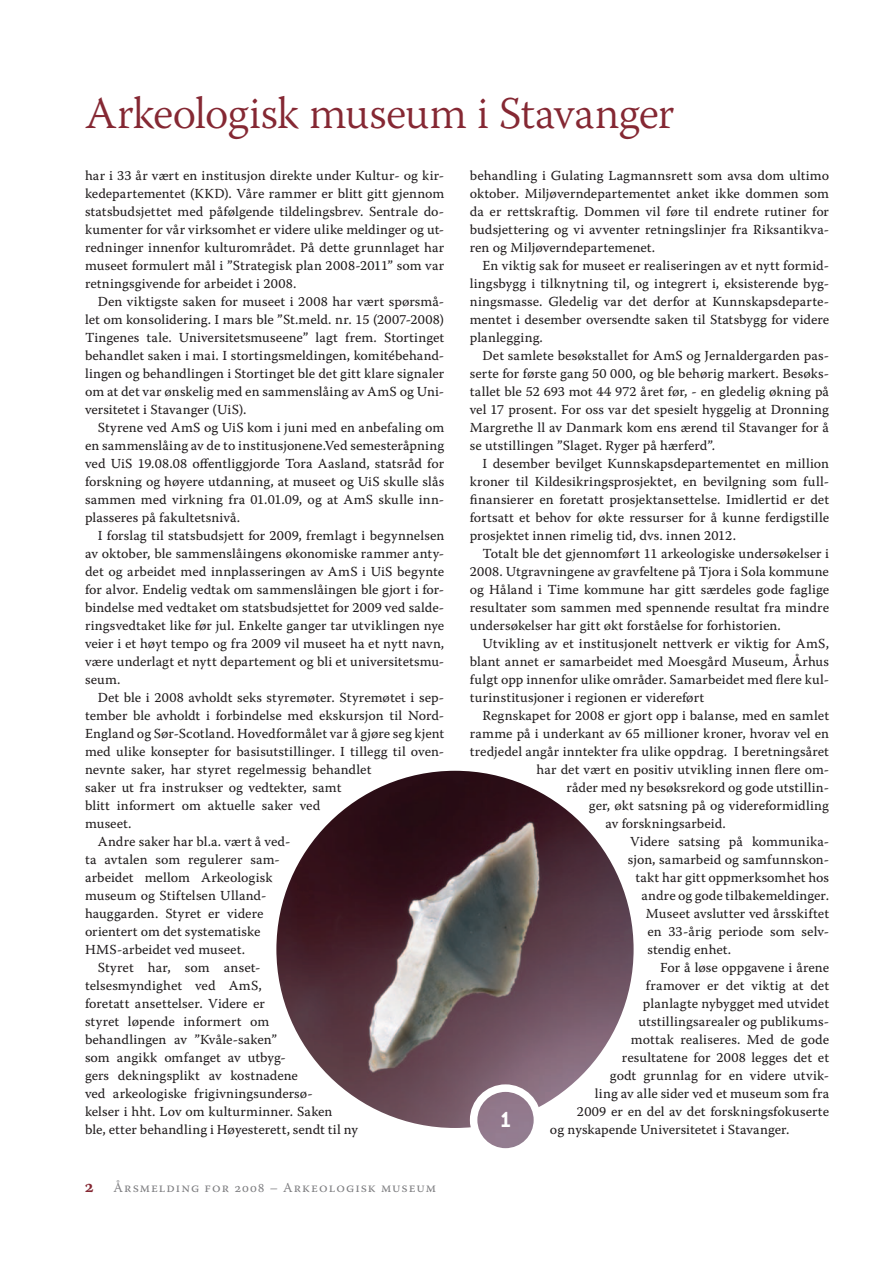
<style>
.page{position:relative;width:893px;height:1263px;background:#fff}
.page>*{position:absolute;margin:0;border:0;box-sizing:border-box;transform-origin:0 0}
.t1{font:300 45px "Warnock Pro";letter-spacing:-.015em;color:#852833}
.t2{font:700 24px "Conduit ITC";color:#fff}
.t3{font:13.8px/18px "Warnock Pro Capt";letter-spacing:.005em;color:#231f20;text-align:justify}
.t4{font:13.5px "Warnock Pro";letter-spacing:.075em;color:#808083}
.s1{font-weight:600;font-size:18px;color:#852833}
</style>
<div class="page">
<img style="left:276px;top:771px;width:358px;height:357px;border-radius:179px">
<img style="left:474px;top:1088px;width:63px;height:64px;border-radius:32px">
<div style="left:470px;top:1084px;width:71px;height:72px;border:8px solid #fff;border-radius:50%"></div>
<h1 class="t1" style="left:85px;top:86px;width:591px">Arkeologisk museum i Stavanger</h1>
<p class="t3" style="left:85px;top:166px;width:361px">har i 33 år vært en institusjon direkte under Kultur- og kir&shy;kedepartementet (KKD). Våre rammer er blitt gitt gjennom statsbudsjettet med påfølgende tildelingsbrev. Sentrale do&shy;kumenter for vår virksomhet er videre ulike meldinger og ut&shy;redninger innenfor kulturområdet. På dette grunnlaget har museet formulert mål i ”Strategisk plan 2008-2011” som var retningsgivende for arbeidet i 2008.</p>
<p class="t3" style="left:85px;top:292px;width:361px;text-indent:13px">Den viktigste saken for museet i 2008 har vært spørsmå&shy;let om konsolidering. I mars ble ”St.meld. nr. 15 (2007-2008)<br>Tingenes tale. Universitetsmuseene” lagt frem. Stortinget behandlet saken i mai. I stortingsmeldingen, komitébehand&shy;lingen og behandlingen i Stortinget ble det gitt klare signaler om at det var ønskelig med en sammenslåing av AmS og Uni&shy;versitetet i Stavanger (UiS).</p>
<p class="t3" style="left:85px;top:418px;width:361px;text-indent:13px">Styrene ved AmS og UiS kom i juni med en anbefaling om en sammenslåing av de to institusjonene.Ved semesteråpning ved UiS 19.08.08 offentliggjorde Tora Aasland, statsråd for forskning og høyere utdanning, at museet og UiS skulle slås sammen med virkning fra 01.01.09, og at AmS skulle inn&shy;plasseres på fakultetsnivå.</p>
<p class="t3" style="left:85px;top:526px;width:361px;text-indent:13px">I forslag til statsbudsjett for 2009, fremlagt i begynnelsen av oktober, ble sammenslåingens økonomiske rammer anty&shy;det og arbeidet med innplasseringen av AmS i UiS begynte for alvor. Endelig vedtak om sammenslåingen ble gjort i for&shy;bindelse med vedtaket om statsbudsjettet for 2009 ved salde&shy;ringsvedtaket like før jul. Enkelte ganger tar utviklingen nye veier i et høyt tempo og fra 2009 vil museet ha et nytt navn, være underlagt et nytt departement og bli et universitetsmu&shy;seum.</p>
<p class="t3" style="left:98px;top:688px;width:348px">Det ble i 2008 avholdt seks styremøter. Styremøtet i sep-</p>
<p class="t3" style="left:85px;top:706px;width:361px">tember ble avholdt i forbindelse med ekskursjon til Nord-</p>
<p class="t3" style="left:85px;top:724px;width:361px">England og Sør-Scotland. Hovedformålet var å gjøre seg kjent</p>
<p class="t3" style="left:85px;top:742px;width:361px">med ulike konsepter for basisutstillinger. I tillegg til oven-</p>
<p class="t3" style="left:85px;top:760px;width:288px">nevnte saker, har styret regelmessig behandlet</p>
<p class="t3" style="left:85px;top:778px;width:258px">saker ut fra instrukser og vedtekter, samt</p>
<p class="t3" style="left:85px;top:796px;width:237px">blitt informert om aktuelle saker ved</p>
<p class="t3" style="left:85px;top:814px;width:48px">museet.</p>
<p class="t3" style="left:98px;top:832px;width:194px">Andre saker har bl.a. vært å ved-</p>
<p class="t3" style="left:85px;top:850px;width:196px">ta avtalen som regulerer sam-</p>
<p class="t3" style="left:85px;top:868px;width:189px">arbeidet mellom Arkeologisk</p>
<p class="t3" style="left:85px;top:886px;width:183px">museum og Stiftelsen Ulland-</p>
<p class="t3" style="left:85px;top:904px;width:180px">hauggarden. Styret er videre</p>
<p class="t3" style="left:85px;top:922px;width:177px">orientert om det systematiske</p>
<p class="t3" style="left:85px;top:940px;width:162px">HMS-arbeidet ved museet.</p>
<p class="t3" style="left:98px;top:958px;width:164px">Styret har, som anset-</p>
<p class="t3" style="left:85px;top:976px;width:178px">telsesmyndighet ved AmS,</p>
<p class="t3" style="left:85px;top:994px;width:181px">foretatt ansettelser. Videre er</p>
<p class="t3" style="left:85px;top:1012px;width:186px">styret løpende informert om</p>
<p class="t3" style="left:85px;top:1030px;width:193px">behandlingen av ”Kvåle-saken”</p>
<p class="t3" style="left:85px;top:1048px;width:202px">som angikk omfanget av utbyg-</p>
<p class="t3" style="left:85px;top:1066px;width:214px">gers dekningsplikt av kostnadene</p>
<p class="t3" style="left:85px;top:1084px;width:229px">ved arkeologiske frigivningsundersø-</p>
<p class="t3" style="left:85px;top:1102px;width:249px">kelser i hht. Lov om kulturminner. Saken</p>
<p class="t3" style="left:85px;top:1120px;width:274px">ble, etter behandling i Høyesterett, sendt til ny</p>
<p class="t4" style="left:84px;top:1179px;width:353px"><span class="s1">2</span> Årsmelding for 2008 – Arkeologisk museum</p>
<p class="t3" style="left:470px;top:166px;width:361px">behandling i Gulating Lagmannsrett som avsa dom ultimo oktober. Miljøverndepartementet anket ikke dommen som da er rettskraftig. Dommen vil føre til endrete rutiner for budsjettering og vi avventer retningslinjer fra Riksantikva&shy;ren og Miljøverndepartemenet.</p>
<p class="t3" style="left:470px;top:256px;width:361px;text-indent:13px">En viktig sak for museet er realiseringen av et nytt formid&shy;lingsbygg i tilknytning til, og integrert i, eksisterende byg&shy;ningsmasse. Gledelig var det derfor at Kunnskapsdeparte&shy;mentet i desember oversendte saken til Statsbygg for videre planlegging.</p>
<p class="t3" style="left:470px;top:346px;width:361px;text-indent:13px">Det samlete besøkstallet for AmS og Jernaldergarden pas&shy;serte for første gang 50 000, og ble behørig markert. Besøks&shy;tallet ble 52 693 mot 44 972 året før, - en gledelig økning på vel 17 prosent. For oss var det spesielt hyggelig at Dronning Margrethe ll av Danmark kom ens ærend til Stavanger for å se utstillingen ”Slaget. Ryger på hærferd”.</p>
<p class="t3" style="left:470px;top:454px;width:361px;text-indent:13px">I desember bevilget Kunnskapsdepartementet en million kroner til Kildesikringsprosjektet, en bevilgning som full&shy;finansierer en foretatt prosjektansettelse. Imidlertid er det fortsatt et behov for økte ressurser for å kunne ferdigstille prosjektet innen rimelig tid, dvs. innen 2012.</p>
<p class="t3" style="left:470px;top:544px;width:361px;text-indent:13px">Totalt ble det gjennomført 11 arkeologiske undersøkelser i 2008. Utgravningene av gravfeltene på Tjora i Sola kommune og Håland i Time kommune har gitt særdeles gode faglige resultater som sammen med spennende resultat fra mindre undersøkelser har gitt økt forståelse for forhistorien.</p>
<p class="t3" style="left:470px;top:634px;width:361px;text-indent:13px">Utvikling av et institusjonelt nettverk er viktig for AmS, blant annet er samarbeidet med Moesgård Museum, Århus fulgt opp innenfor ulike områder. Samarbeidet med flere kul&shy;turinstitusjoner i regionen er videreført</p>
<p class="t3" style="left:483px;top:706px;width:348px">Regnskapet for 2008 er gjort opp i balanse, med en samlet</p>
<p class="t3" style="left:470px;top:724px;width:361px">ramme på i underkant av 65 millioner kroner, hvorav vel en</p>
<p class="t3" style="left:470px;top:742px;width:361px">tredjedel angår inntekter fra ulike oppdrag. I beretningsåret</p>
<p class="t3" style="left:536px;top:760px;width:294px">har det vært en positiv utvikling innen flere om-</p>
<p class="t3" style="left:566px;top:778px;width:264px">råder med ny besøksrekord og gode utstillin-</p>
<p class="t3" style="left:589px;top:796px;width:242px">ger, økt satsning på og videreformidling</p>
<p class="t3" style="left:605px;top:814px;width:122px">av forskningsarbeid.</p>
<p class="t3" style="left:630px;top:832px;width:200px">Videre satsing på kommunika-</p>
<p class="t3" style="left:628px;top:850px;width:203px">sjon, samarbeid og samfunnskon-</p>
<p class="t3" style="left:635px;top:868px;width:195px">takt har gitt oppmerksomhet hos</p>
<p class="t3" style="left:641px;top:886px;width:189px">andre og gode tilbakemeldinger.</p>
<p class="t3" style="left:646px;top:904px;width:185px">Museet avslutter ved årsskiftet</p>
<p class="t3" style="left:647px;top:922px;width:183px">en 33-årig periode som selv-</p>
<p class="t3" style="left:647px;top:940px;width:85px">stendig enhet.</p>
<p class="t3" style="left:660px;top:958px;width:170px">For å løse oppgavene i årene</p>
<p class="t3" style="left:646px;top:976px;width:185px">framover er det viktig at det</p>
<p class="t3" style="left:643px;top:994px;width:188px">planlagte nybygget med utvidet</p>
<p class="t3" style="left:638px;top:1012px;width:192px">utstillingsarealer og publikums-</p>
<p class="t3" style="left:631px;top:1030px;width:200px">mottak realiseres. Med de gode</p>
<p class="t3" style="left:622px;top:1048px;width:209px">resultatene for 2008 legges det et</p>
<p class="t3" style="left:610px;top:1066px;width:221px">godt grunnlag for en videre utvik-</p>
<p class="t3" style="left:595px;top:1084px;width:236px">ling av alle sider ved et museum som fra</p>
<p class="t3" style="left:577px;top:1102px;width:254px">2009 er en del av det forskningsfokuserte</p>
<p class="t3" style="left:550px;top:1120px;width:241px">og nyskapende Universitetet i Stavanger.</p>
<h2 class="t2" style="left:499px;top:1106px;width:14px">1</h2>
</div>
